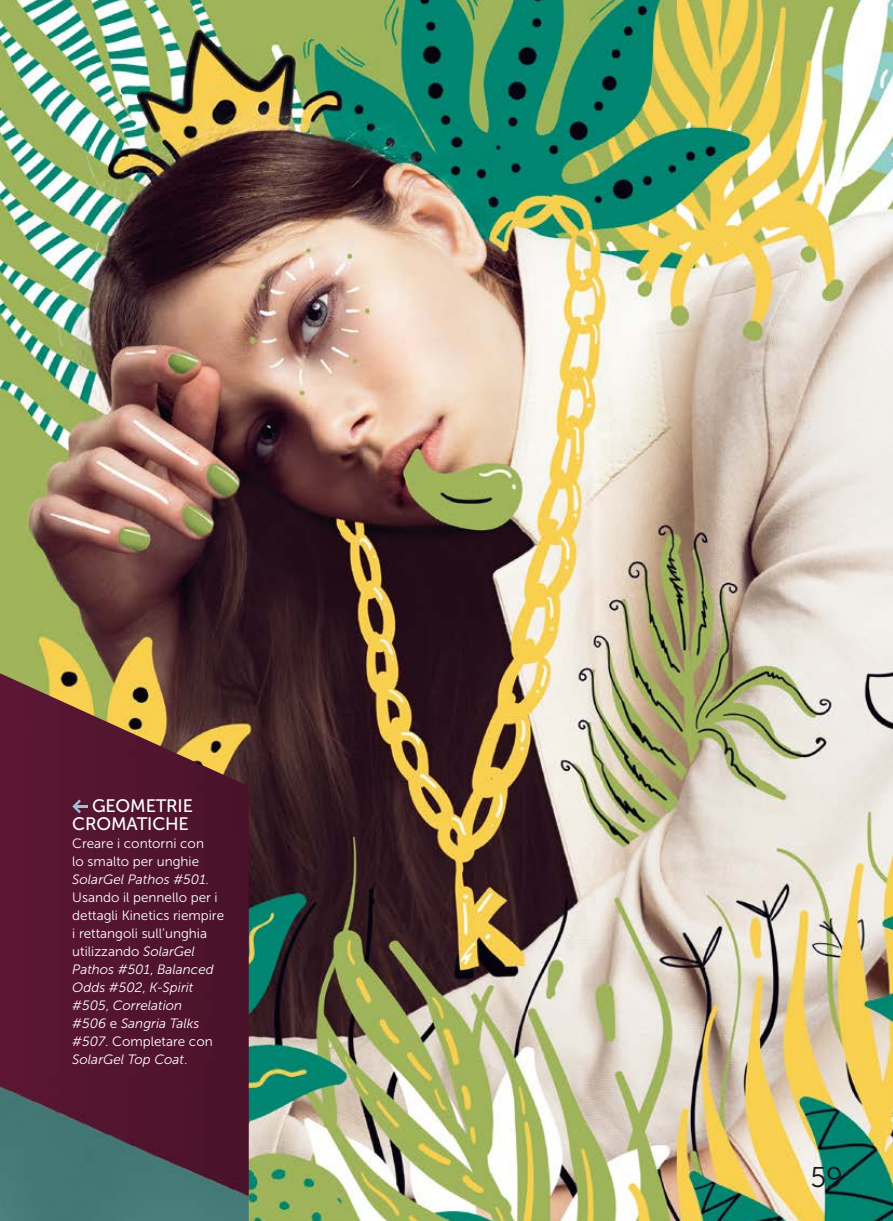
<style>
.page{position:relative;width:893px;height:1221px;background:#fff}
.page>*{position:absolute;margin:0;border:0;box-sizing:border-box;transform-origin:0 0}
.t1{font:28.5px "Museo Sans 300";color:#1a171c}
.t2{font:18px/18px "Museo Sans 500";letter-spacing:-.01em;color:#fff;text-align:right}
.t3{font:13.5px/18px "Museo Sans 300";color:#fff}
.s1{font-style:italic}
</style>
<div class="page">
<img style="left:0;top:0;width:893px;height:1220px">
<img style="left:0;top:673px;width:249px;height:547px">
<svg style="left:72px;top:799px;width:16px;height:14px"></svg>
<h2 class="t2" style="left:72px;top:797px;width:122px">GEOMETRIE<br>CROMATICHE</h2>
<p class="t3" style="left:72px;top:834px;width:153px">Creare i contorni con<br>lo smalto per unghie<br><span class="s1">SolarGel Pathos #501</span>.<br>Usando il pennello per i dettagli Kinetics riempire i rettangoli sull’unghia utilizzando <span class="s1">SolarGel<br>Pathos #501</span>, <span class="s1">Balanced<br>Odds #502</span>, <span class="s1">K-Spirit #505</span>, <span class="s1">Correlation<br>#506</span> e <span class="s1">Sangria Talks #507</span>. Completare con<br><span class="s1">SolarGel Top Coat</span>.</p>
<h1 class="t1" style="left:810px;top:1161px;width:34px">59</h1>
</div>
